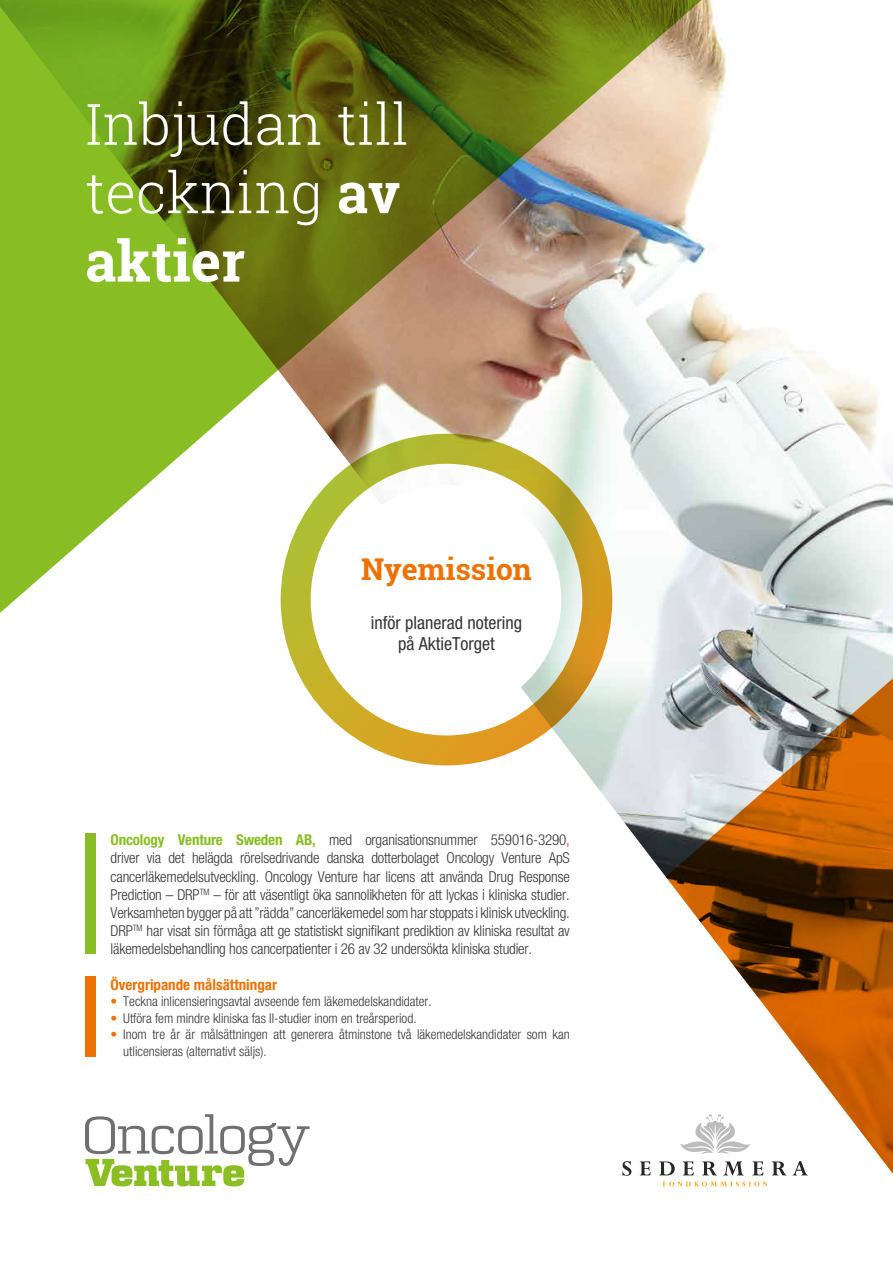
<style>
.page{position:relative;width:893px;height:1263px;background:#fff}
.page>*{position:absolute;margin:0;border:0;box-sizing:border-box;transform-origin:0 0}
.t1{font:300 57px/68.4px "Roboto Slab";color:#fff}
.t2{font:700 30px "Roboto Slab";color:#ee7203}
.t3{font:condensed 18px/21.6px "Helvetica Neue";color:#373636;text-align:center}
.t4{font:300 condensed 15px/18px "Helvetica Neue";letter-spacing:-.01em;color:#373636;text-align:justify}
.t5{font:700 condensed 15px "Helvetica Neue";color:#ee7203}
.t6{font:300 condensed 13.5px/16.5px "Helvetica Neue";color:#373636}
.s1{font-weight:700}
.s2{font-weight:700;color:#89bd24}
.s3{color:#a71681}
.s4{color:#ee7203}
</style>
<div class="page">
<img style="left:283px;top:65px;width:610px;height:575px">
<svg style="left:285px;top:640px;width:608px;height:534px"></svg>
<img style="left:0;top:0;width:726px;height:631px">
<div style="left:332px;top:485px;width:229px;height:229px;background:#fff;border-radius:50%"></div>
<div style="left:281px;top:434px;width:331px;height:331px;border:30px solid #fff;border-radius:50%"></div>
<svg style="left:85px;top:1114px;width:225px;height:72px"></svg>
<svg style="left:680px;top:1114px;width:71px;height:40px"></svg>
<svg style="left:622px;top:1161px;width:9px;height:15px"></svg>
<svg style="left:640px;top:1161px;width:11px;height:14px"></svg>
<svg style="left:659px;top:1161px;width:16px;height:14px"></svg>
<svg style="left:683px;top:1161px;width:11px;height:14px"></svg>
<svg style="left:702px;top:1161px;width:15px;height:14px"></svg>
<svg style="left:723px;top:1161px;width:21px;height:14px"></svg>
<svg style="left:752px;top:1161px;width:11px;height:14px"></svg>
<svg style="left:772px;top:1161px;width:15px;height:14px"></svg>
<svg style="left:793px;top:1161px;width:15px;height:14px"></svg>
<svg style="left:663px;top:1181px;width:105px;height:5px"></svg>
<div style="left:85px;top:833px;width:11px;height:121px;background:#89bd24"></div>
<div style="left:85px;top:976px;width:11px;height:81px;background:#ee7203"></div>
<h1 class="t1" style="left:85px;top:88px;width:325px">Inbjudan till teckning <span class="s1">av aktier</span></h1>
<h2 class="t2" style="left:361px;top:549px;width:172px">Nyemission</h2>
<p class="t3" style="left:371px;top:611px;width:153px">inför planerad notering på AktieTorget</p>
<p class="t4" style="left:111px;top:831px;width:461px"><span class="s2">Oncology Venture Sweden AB,</span> med organisationsnummer 559016-3290<span class="s3">, </span>driver via det helägda rörelsedrivande danska dotterbolaget Oncology Venture ApS cancerläkemedelsutveckling. Oncology Venture har licens att använda Drug Response Prediction – DRP<sup>TM</sup> – för att väsentligt öka sannolikheten för att lyckas i kliniska studier.<br>Verksamheten bygger på att ”rädda” cancerläkemedel som har stoppats i klinisk utveckling.<br>DRP<sup>TM</sup> har visat sin förmåga att ge statistiskt signifikant prediktion av kliniska resultat av läkemedelsbehandling hos cancerpatienter i 26 av 32 undersökta kliniska studier.</p>
<p class="t5" style="left:111px;top:975px;width:168px">Övergripande målsättningar</p>
<p class="t6" style="left:111px;top:993px;width:323px"><span class="s4">•</span> Teckna inlicensieringsavtal avseende fem läkemedelskandidater.</p>
<p class="t6" style="left:111px;top:1009px;width:308px"><span class="s4">•</span> Utföra fem mindre kliniska fas II-studier inom en treårsperiod.</p>
<p class="t6" style="left:123px;top:1026px;width:448px;text-indent:-13px"><span class="s4">•</span> Inom tre år är målsättningen att generera åtminstone två läkemedelskandidater som kan utlicensieras (alternativt säljs).</p>
</div>
